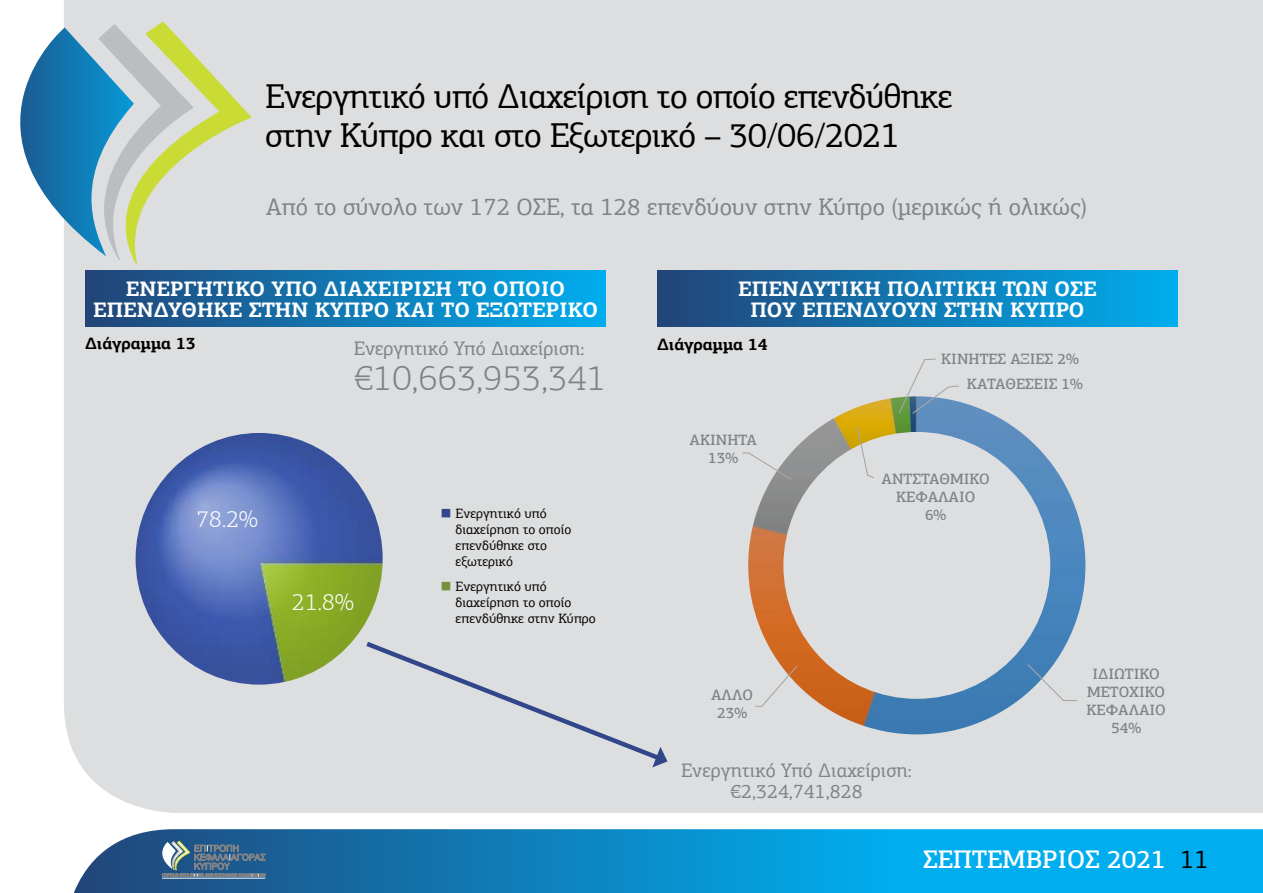
<style>
.page{position:relative;width:1263px;height:893px;background:#fff}
.page>*{position:absolute;margin:0;border:0;box-sizing:border-box;transform-origin:0 0}
.t1{font:300 35.85px "PF Agora Slab Pro";color:#808284}
.t2{font:34.5px/39px "PF Agora Slab Pro";letter-spacing:-.02em;color:#000}
.t3{font:500 25.5px "PF Agora Slab Pro";color:#fff}
.t4{font:24px "PF Agora Slab Pro";color:#808284}
.t5{font:300 23.7px "PF Agora Slab Pro";color:#fff}
.t6{font:700 21px/21px "PF Agora Slab Pro";color:#fff;text-align:center}
.t7{font:19.5px/20.4px "PF Agora Slab Pro";color:#808284;text-align:center}
.t8{font:700 16.5px "PF Agora Slab Pro";color:#000}
.t9{font:500 15px/18px "PF Agora Slab Pro";color:#808284;text-align:center}
.t10{font:13.5px/16.2px "PF Agora Slab Pro";color:#000}
.s1{color:#32478a}
.s2{color:#76923c}
.s3{font-weight:400;color:#000}
</style>
<div class="page">
<div style="left:64px;top:0;width:1199px;height:813px;background:#dddedf"></div>
<svg style="left:74px;top:829px;width:1189px;height:64px;background:#1091cc"></svg>
<hr style="left:162px;top:878px;width:103px;height:1px;background:#fff">
<svg style="left:161px;top:841px;width:104px;height:36px;background:#507592"></svg>
<svg style="left:20px;top:22px;width:231px;height:243px;background:#abc5c4"></svg>
<img style="left:748px;top:396px;width:337px;height:338px;border-radius:169px">
<div style="left:783px;top:432px;width:267px;height:267px;background:#dddedf;border-radius:50%"></div>
<div style="left:85px;top:270px;width:521px;height:57px;background:linear-gradient(to right,#247,#00adee)"></div>
<div style="left:657px;top:270px;width:521px;height:57px;background:linear-gradient(to right,#247,#00adee)"></div>
<svg style="left:754px;top:665px;width:44px;height:42px;background:#d9d0ca"></svg>
<svg style="left:741px;top:452px;width:52px;height:29px;background:#c8c9ca"></svg>
<svg style="left:856px;top:425px;width:19px;height:53px"></svg>
<svg style="left:898px;top:358px;width:62px;height:57px;background:#b5c3ca"></svg>
<svg style="left:1026px;top:663px;width:52px;height:39px;background:#b7c6d3"></svg>
<img style="left:136px;top:433px;width:247px;height:252px">
<div style="left:361px;top:638px;width:306px;height:129px;background:#dddedf"></div>
<h2 class="t2" style="left:265px;top:76px;width:689px">Ενεργητικό υπό Διαχείριση το οποίο επενδύθηκε στην Κύπρο και στο Εξωτερικό – 30/06/2021</h2>
<p class="t4" style="left:266px;top:192px;width:823px">Από το σύνολο των 172 ΟΣΕ, τα 128 επενδύουν στην Κύπρο (μερικώς ή ολικώς)</p>
<p class="t6" style="left:93px;top:278px;width:504px">ΕΝΕΡΓΗΤΙΚΌ ΥΠΌ ΔΙΑΧΕΊΡΙΣΗ ΤΟ ΟΠΟΊΟ<br>ΕΠΕΝΔΎΘΗΚΕ ΣΤΗΝ ΚΎΠΡΟ ΚΑΙ ΤΟ ΕΞΩΤΕΡΙΚΌ</p>
<p class="t6" style="left:738px;top:278px;width:360px">ΕΠΕΝΔΥΤΙΚΉ ΠΟΛΙΤΙΚΉ ΤΩΝ ΟΣΕ<br>ΠΟΥ ΕΠΕΝΔΎΟΥΝ ΣΤΗΝ ΚΎΠΡΟ</p>
<p class="t8" style="left:85px;top:332px;width:112px">Διάγραμμα 13</p>
<p class="t8" style="left:657px;top:334px;width:112px">Διάγραμμα 14</p>
<p class="t7" style="left:354px;top:339px;width:232px">Ενεργητικό Υπό Διαχείριση:</p>
<h1 class="t1" style="left:354px;top:357px;width:254px">€10,663,953,341</h1>
<p class="t9" style="left:941px;top:349px;width:139px">ΚΙΝΗΤΈΣ ΑΞΊΕΣ 2%</p>
<p class="t9" style="left:967px;top:375px;width:118px">ΚΑΤΑΘΈΣΕΙΣ 1%</p>
<p class="t5" style="left:196px;top:505px;width:63px">78.2%</p>
<p class="t5" style="left:292px;top:588px;width:63px">21.8%</p>
<p class="t10" style="left:456px;top:505px;width:117px;text-indent:-15px"><span class="s1">■</span> Ενεργητικό υπό διαχείρηση το οποίο επενδύθηκε στο εξωτερικό</p>
<p class="t10" style="left:456px;top:578px;width:142px;text-indent:-15px"><span class="s2">■</span> Ενεργητικό υπό διαχείρηση το οποίο επενδύθηκε στην Κύπρο</p>
<p class="t9" style="left:690px;top:431px;width:69px">ΑΚΊΝΗΤΑ<br>13%</p>
<p class="t9" style="left:711px;top:685px;width:43px">ΆΛΛΟ<br>23%</p>
<p class="t9" style="left:882px;top:470px;width:108px">ΑΝΤΣΤΑΘΜΙΚΌ<br>ΚΕΦΆΛΑΙΟ<br>6%</p>
<p class="t7" style="left:681px;top:760px;width:232px">Ενεργητικό Υπό Διαχείριση: €2,324,741,828</p>
<p class="t9" style="left:1086px;top:665px;width:81px">ΙΔΙΩΤΙΚΌ<br>ΜΕΤΟΧΙΚΌ<br>ΚΕΦΆΛΑΙΟ<br>54%</p>
<p class="t3" style="left:923px;top:843px;width:287px">ΣΕΠΤΈΜΒΡΙΟΣ 2021 <span class="s3">11</span></p>
</div>
